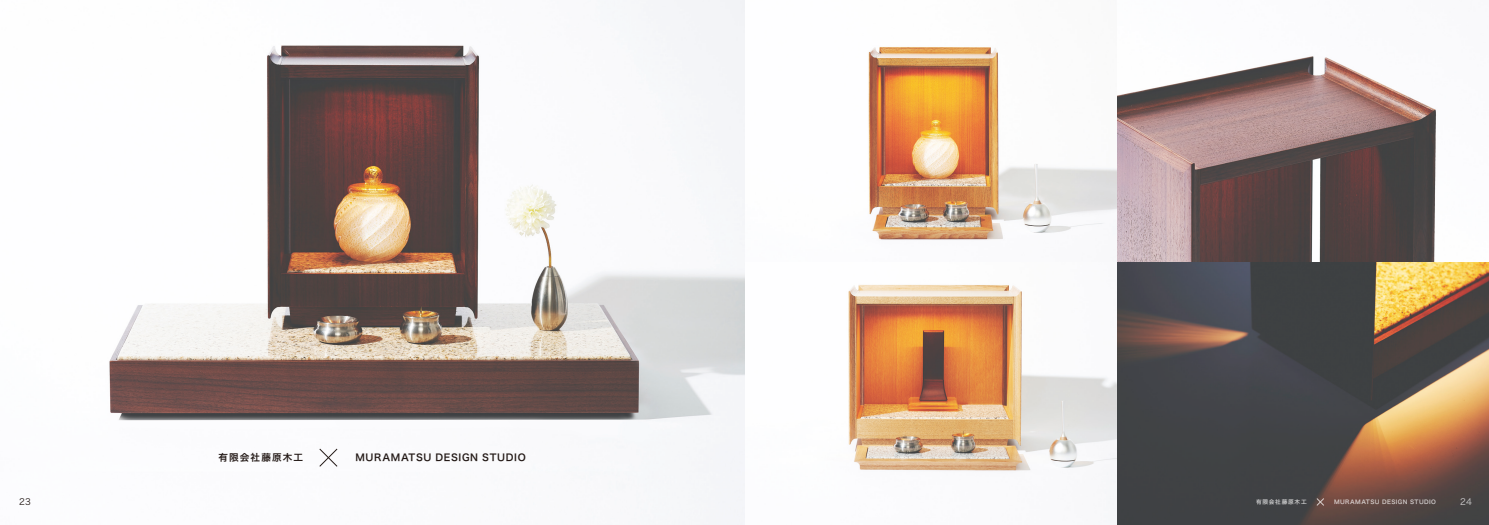
<style>
.page{position:relative;width:1489px;height:525px;background:#fff}
.page>*{position:absolute;margin:0;border:0;box-sizing:border-box;transform-origin:0 0}
.t1{font:9.62px "Hira Kaku Pro N W6";letter-spacing:.065em;color:#231916}
.t2{font:9.62px "Hira Kaku Pro N W6";letter-spacing:.115em;color:#231916}
.t3{font:8.75px "Hira Kaku Pro N W3";color:#231916}
.t4{font:8.75px "Hira Kaku Pro N W3";color:#fff}
.t5{font:5.75px "Hira Kaku Pro N W6";letter-spacing:.075em;color:#fff}
.t6{font:5.75px "Hira Kaku Pro N W6";letter-spacing:.125em;color:#fff}
</style>
<div class="page">
<img style="left:744px;top:0;width:372px;height:246px">
<img style="left:744px;top:270px;width:372px;height:254px">
<img style="left:1116px;top:56px;width:372px;height:468px">
<img style="left:109px;top:0;width:635px;height:524px">
<svg style="left:319px;top:448px;width:18px;height:18px"></svg>
<svg style="left:1316px;top:498px;width:8px;height:7px"></svg>
<p class="t2" style="left:218px;top:448px;width:86px">有限会社藤原木工</p>
<p class="t1" style="left:355px;top:448px;width:172px">MURAMATSU DESIGN STUDIO</p>
<p class="t3" style="left:19px;top:494px;width:13px">23</p>
<p class="t4" style="left:1459px;top:494px;width:13px">24</p>
<p class="t6" style="left:1255px;top:496px;width:52px">有限会社藤原木工</p>
<p class="t5" style="left:1333px;top:496px;width:103px">MURAMATSU DESIGN STUDIO</p>
</div>
